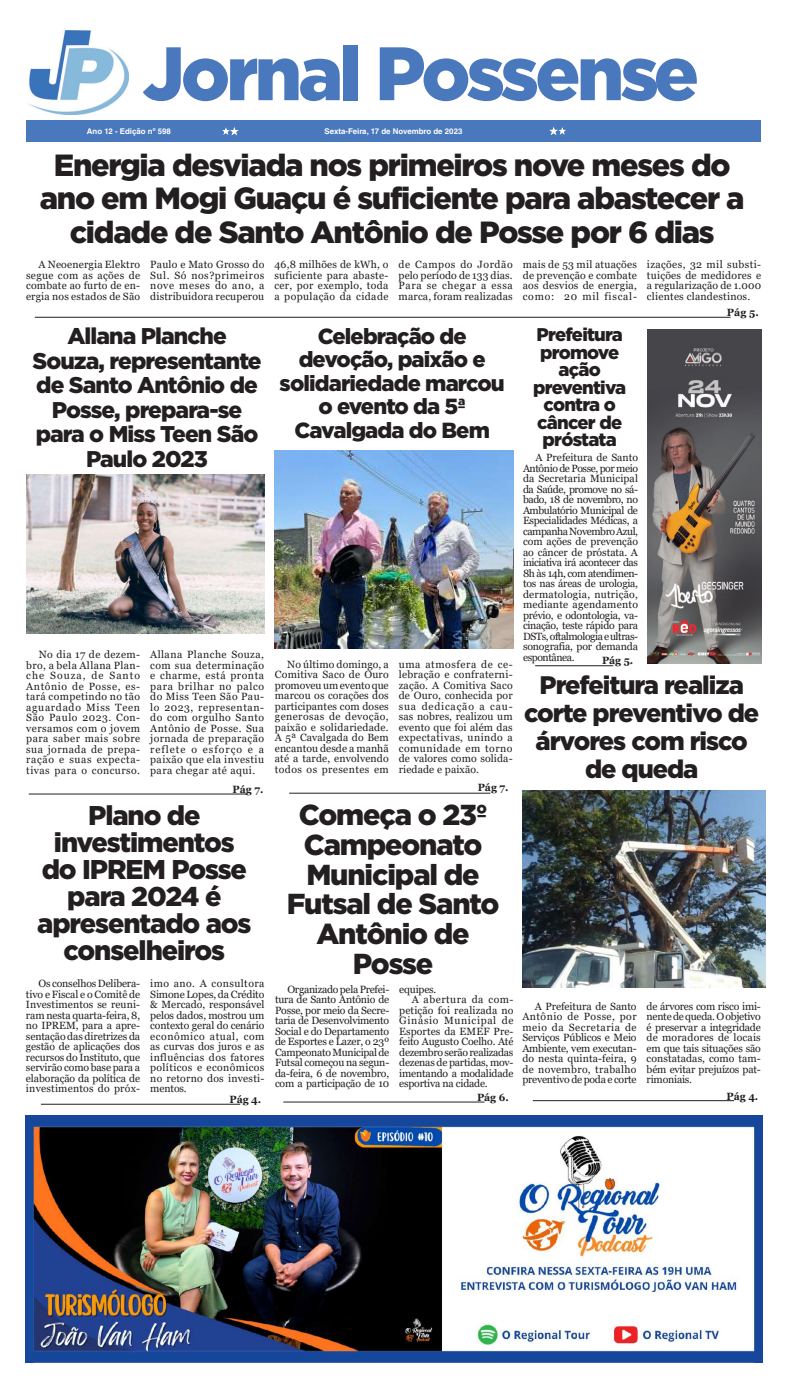
<style>
.page{position:relative;width:787px;height:1389px;background:#fff}
.page>*{position:absolute;margin:0;border:0;box-sizing:border-box;transform-origin:0 0}
.t1{font:900 75.51px "Gotham";letter-spacing:-.05em;color:#4a78bd}
.t2{font:900 30.62px/33.2px "Gotham";letter-spacing:-.04em;color:#231f20;text-align:center}
.t3{font:900 28.88px/29.8px "Gotham";letter-spacing:-.04em;color:#231f20;text-align:center}
.t4{font:900 27.12px/27.1px "Gotham";letter-spacing:-.04em;color:#231f20;text-align:center}
.t5{font:900 25.38px/28px "Gotham";letter-spacing:-.04em;color:#231f20;text-align:center}
.t6{font:900 22.75px/24.5px "Gotham";letter-spacing:-.04em;color:#231f20;text-align:center}
.t7{font:900 21.88px/23.6px "Gotham";letter-spacing:-.04em;color:#231f20;text-align:center}
.t8{font:900 18.38px/17.5px "Gotham";letter-spacing:-.04em;color:#231f20;text-align:center}
.t9{font:10.5px/10.5px "Georgia";letter-spacing:.015em;color:#231f20;text-align:justify}
.t10{font:10.5px "Georgia";letter-spacing:-.02em;color:#231f20}
.t11{font:700 10.5px "Georgia";color:#231f20}
.t12{font:10.5px "Georgia";letter-spacing:-.03em;color:#231f20}
.t13{font:10.5px "Georgia";letter-spacing:.06em;color:#231f20}
.t14{font:10.5px "Georgia";letter-spacing:.045em;color:#231f20}
.t15{font:700 7.88px "Helvetica LT Std";color:#fff}
</style>
<div class="page">
<div style="left:26px;top:121px;width:734px;height:21px;background:#4a78bd"></div>
<svg style="left:223px;top:127px;width:16px;height:9px"></svg>
<svg style="left:549px;top:127px;width:17px;height:8px"></svg>
<hr style="left:29px;top:794px;width:218px;height:1px;background:#231f20">
<hr style="left:535px;top:666px;width:78px;height:1px;background:#231f20">
<hr style="left:41px;top:1104px;width:199px;height:1px;background:#231f20">
<hr style="left:35px;top:317px;width:695px;height:1px;background:#231f20">
<hr style="left:289px;top:793px;width:201px;height:1px;background:#231f20">
<hr style="left:532px;top:1100px;width:201px;height:1px;background:#231f20">
<hr style="left:283px;top:1102px;width:201px;height:1px;background:#231f20">
<img style="left:29px;top:30px;width:100px;height:85px">
<img style="left:25px;top:1115px;width:737px;height:248px">
<img style="left:647px;top:330px;width:114px;height:334px">
<img style="left:26px;top:475px;width:238px;height:159px">
<img style="left:274px;top:451px;width:239px;height:197px">
<img style="left:522px;top:791px;width:243px;height:196px">
<h1 class="t1" style="left:142px;top:30px;width:558px">Jornal Possense</h1>
<p class="t15" style="left:324px;top:126px;width:139px">Sexta-Feira, 17 de Novembro de 2023</p>
<p class="t15" style="left:87px;top:126px;width:86px">Ano 12 - Edição nº 598</p>
<h2 class="t2" style="left:40px;top:148px;width:706px">Energia desviada nos primeiros nove meses do ano em Mogi Guaçu é suficiente para abastecer a cidade de Santo Antônio de Posse por 6 dias</h2>
<p class="t9" style="left:26px;top:260px;width:116px;text-indent:12px">A Neoenergia Elektro segue com as ações de combate ao furto de en&shy;ergia nos estados de São</p>
<p class="t9" style="left:150px;top:260px;width:116px">Paulo e Mato Grosso do Sul. Só nos?primeiros nove meses do ano, a distribuidora recuperou</p>
<p class="t9" style="left:274px;top:260px;width:116px">46,8 milhões de kWh, o suficiente para abaste&shy;cer, por exemplo, toda a população da cidade</p>
<p class="t9" style="left:398px;top:260px;width:116px">de Campos do Jordão pelo período de 133 dias.<br>Para se chegar a essa marca, foram realizadas</p>
<p class="t9" style="left:522px;top:260px;width:116px">mais de 53 mil atuações de prevenção e combate aos desvios de energia, como: 20 mil fiscal-</p>
<p class="t9" style="left:646px;top:260px;width:116px">izações, 32 mil substi&shy;tuições de medidores e a regularização de 1.000 clientes clandestinos.</p>
<p class="t11" style="left:726px;top:306px;width:34px">Pág 5.</p>
<h3 class="t7" style="left:279px;top:323px;width:226px">Celebração de devoção, paixão e solidariedade marcou o evento da 5ª<br>Cavalgada do Bem</h3>
<h3 class="t6" style="left:32px;top:323px;width:230px">Allana Planche<br>Souza, representante de Santo Antônio de<br>Posse, prepara-se para o Miss Teen São<br>Paulo 2023</h3>
<h3 class="t8" style="left:533px;top:325px;width:95px">Prefeitura promove ação preventiva contra o câncer de próstata</h3>
<p class="t9" style="left:523px;top:452px;width:116px;text-indent:12px">A Prefeitura de Santo Antônio de Posse, por meio da Secretaria Municipal da Saúde, promove no sá&shy;bado, 18 de novembro, no Ambulatório Municipal de Especialidades Médicas, a campanha Novembro Azul, com ações de prevenção ao câncer de próstata. A iniciativa irá acontecer das 8h às 14h, com atendimen&shy;tos nas áreas de urologia, dermatologia, nutrição, mediante agendamento prévio, e odontologia, va&shy;cinação, teste rápido para DSTs, oftalmologia e ultras&shy;sonografia, por demanda espontânea.</p>
<p class="t9" style="left:26px;top:650px;width:115px;text-indent:12px">No dia 17 de dezem&shy;bro, a bela Allana Plan&shy;che Souza, de Santo Antônio de Posse, es&shy;tará competindo no tão aguardado Miss Teen São Paulo 2023. Con&shy;versamos com o jovem para saber mais sobre sua jornada de prepa&shy;ração e suas expecta&shy;tivas para o concurso.</p>
<p class="t9" style="left:150px;top:650px;width:115px">Allana Planche Souza, com sua determinação e charme, está pronta para brilhar no palco do Miss Teen São Pau&shy;lo 2023, representan&shy;do com orgulho Santo Antônio de Posse. Sua jornada de preparação reflete o esforço e a paixão que ela investiu para chegar até aqui.</p>
<p class="t9" style="left:275px;top:659px;width:115px;text-indent:12px">No último domingo, a Comitiva Saco de Ouro promoveu um evento que marcou os corações dos participantes com doses generosas de devoção, paixão e solidariedade.<br>A 5ª Cavalgada do Bem encantou desde a manhã até a tarde, envolvendo todos os presentes em</p>
<p class="t9" style="left:398px;top:659px;width:115px">uma atmosfera de ce&shy;lebração e confraterni&shy;zação. A Comitiva Saco de Ouro, conhecida por sua dedicação a cau&shy;sas nobres, realizou um evento que foi além das expectativas, unindo a comunidade em torno de valores como solida&shy;riedade e paixão.</p>
<p class="t11" style="left:601px;top:653px;width:33px">Pág 5.</p>
<h3 class="t5" style="left:524px;top:671px;width:236px">Prefeitura realiza corte preventivo de árvores com risco de queda</h3>
<p class="t11" style="left:477px;top:781px;width:32px">Pág 7.</p>
<p class="t11" style="left:232px;top:782px;width:32px">Pág 7.</p>
<h3 class="t4" style="left:37px;top:801px;width:216px">Plano de investimentos do IPREM Posse para 2024 é apresentado aos conselheiros</h3>
<h3 class="t3" style="left:286px;top:799px;width:214px">Começa o 23º<br>Campeonato<br>Municipal de<br>Futsal de Santo<br>Antônio de<br>Posse</h3>
<p class="t9" style="left:26px;top:979px;width:116px;text-indent:12px">Os conselhos Delibera&shy;tivo e Fiscal e o Comitê de Investimentos se reuni&shy;ram nesta quarta-feira, 8, no IPREM, para a apre&shy;sentação das diretrizes da gestão de aplicações dos recursos do Instituto, que servirão como base para a elaboração da política de investimentos do próx-</p>
<p class="t9" style="left:150px;top:979px;width:116px">imo ano. A consultora Simone Lopes, da Crédito &amp; Mercado, responsável pelos dados, mostrou um contexto geral do cenário econômico atual, com as curvas dos juros e as influências dos fatores políticos e econômicos no retorno dos investi&shy;mentos.</p>
<p class="t9" style="left:275px;top:984px;width:116px;text-indent:12px">Organizado pela Prefei&shy;tura de Santo Antônio de Posse, por meio da Secre&shy;taria de Desenvolvimento Social e do Departamento de Esportes e Lazer, o 23º Campeonato Municipal de Futsal começou na segun&shy;da-feira, 6 de novembro, com a participação de 10</p>
<p class="t10" style="left:399px;top:983px;width:39px">equipes.</p>
<p class="t14" style="left:411px;top:993px;width:103px">A abertura da com-</p>
<p class="t9" style="left:399px;top:1005px;width:116px">petição foi realizada no</p>
<p class="t13" style="left:399px;top:1014px;width:116px">Ginásio Municipal de</p>
<p class="t9" style="left:399px;top:1026px;width:116px">Esportes da EMEF Pre-</p>
<p class="t10" style="left:399px;top:1035px;width:116px">feito Augusto Coelho. Até</p>
<p class="t12" style="left:399px;top:1046px;width:116px">dezembro serão realizadas</p>
<p class="t10" style="left:399px;top:1056px;width:116px">dezenas de partidas, mov-</p>
<p class="t10" style="left:399px;top:1067px;width:116px">imentando a modalidade</p>
<p class="t10" style="left:399px;top:1077px;width:90px">esportiva na cidade.</p>
<p class="t9" style="left:522px;top:1001px;width:116px;text-indent:12px">A Prefeitura de Santo Antônio de Posse, por meio da Secretaria de Serviços Públicos e Meio Ambiente, vem executan&shy;do nesta quinta-feira, 9 de novembro, trabalho preventivo de poda e corte</p>
<p class="t9" style="left:646px;top:1001px;width:116px">de árvores com risco imi&shy;nente de queda. O objetivo é preservar a integridade de moradores de locais em que tais situações são constatadas, como tam&shy;bém evitar prejuízos pat&shy;rimoniais.</p>
<p class="t11" style="left:229px;top:1092px;width:33px">Pág 4.</p>
<p class="t11" style="left:477px;top:1091px;width:33px">Pág 6.</p>
<p class="t11" style="left:726px;top:1090px;width:33px">Pág 4.</p>
</div>
